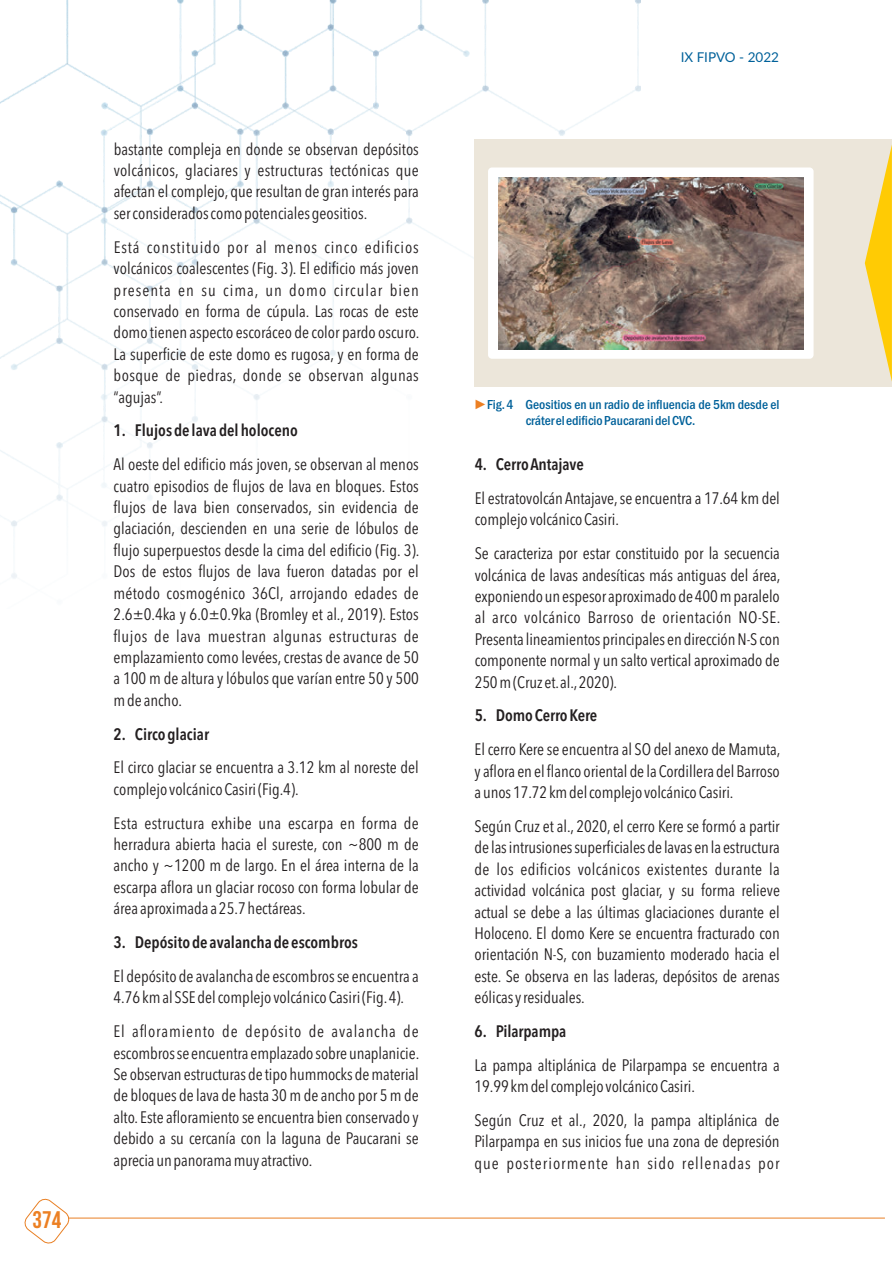
<style>
.page{position:relative;width:893px;height:1263px;background:#fff}
.page>*{position:absolute;margin:0;border:0;box-sizing:border-box;transform-origin:0 0}
.t1{font:24px "Bebas Neue";color:#ec8023}
.t2{font:16.5px/21.5px "Avenir Next Condensed";letter-spacing:-.005em;color:#231f20;text-align:justify}
.t3{font:600 16.5px "Avenir Next Condensed";color:#231f20}
.t4{font:500 condensed 13.5px/15.3px "Franklin Gothic";color:#00619a}
.t5{font:13.5px "Lato";color:#00619a}
.s1{color:#ec8023}
</style>
<div class="page">
<img style="left:1px;top:0;width:639px;height:579px">
<div style="left:474px;top:139px;width:418px;height:248px;background:#ece6da"></div>
<div style="left:488px;top:167px;width:326px;height:192px;background:#fff;border-radius:4px"></div>
<img style="left:498px;top:177px;width:305px;height:172px">
<hr style="left:67px;top:1218px;width:818px;height:1px;background:#e98024">
<svg style="left:24px;top:1198px;width:46px;height:46px"></svg>
<svg style="left:865px;top:145px;width:27px;height:237px"></svg>
<h1 class="t1" style="left:32px;top:1210px;width:30px">374</h1>
<p class="t2" style="left:114px;top:139px;width:307px">bastante compleja en donde se observan depósitos volcánicos, glaciares y estructuras tectónicas que afectan el complejo, que resultan de gran interés para ser considerados como potenciales geositios.</p>
<p class="t2" style="left:114px;top:237px;width:307px">Está constituido por al menos cinco edificios volcánicos coalescentes (Fig. 3). El edificio más joven presenta en su cima, un domo circular bien conservado en forma de cúpula. Las rocas de este domo tienen aspecto escoráceo de color pardo oscuro.<br>La superficie de este domo es rugosa, y en forma de bosque de piedras, donde se observan algunas “agujas”.</p>
<p class="t3" style="left:114px;top:420px;width:186px">1. Flujos de lava del holoceno</p>
<p class="t2" style="left:114px;top:454px;width:307px">Al oeste del edificio más joven, se observan al menos cuatro episodios de flujos de lava en bloques. Estos flujos de lava bien conservados, sin evidencia de glaciación, descienden en una serie de lóbulos de flujo superpuestos desde la cima del edificio (Fig. 3).<br>Dos de estos flujos de lava fueron datadas por el método cosmogénico 36Cl, arrojando edades de 2.6±0.4ka y 6.0±0.9ka (Bromley et al., 2019). Estos flujos de lava muestran algunas estructuras de emplazamiento como levées, crestas de avance de 50 a 100 m de altura y lóbulos que varían entre 50 y 500 m de ancho.</p>
<p class="t3" style="left:114px;top:723px;width:97px">2. Circo glaciar</p>
<p class="t2" style="left:114px;top:757px;width:307px">El circo glaciar se encuentra a 3.12 km al noreste del complejo volcánico Casiri (Fig.4).</p>
<p class="t2" style="left:114px;top:813px;width:307px">Esta estructura exhibe una escarpa en forma de herradura abierta hacia el sureste, con ~800 m de ancho y ~1200 m de largo. En el área interna de la escarpa aflora un glaciar rocoso con forma lobular de área aproximada a 25.7 hectáreas.</p>
<p class="t3" style="left:114px;top:931px;width:246px">3. Depósito de avalancha de escombros</p>
<p class="t2" style="left:114px;top:966px;width:307px">El depósito de avalancha de escombros se encuentra a<br>4.76 km al SSE del complejo volcánico Casiri (Fig. 4).</p>
<p class="t2" style="left:113px;top:1021px;width:307px">El afloramiento de depósito de avalancha de escombros se encuentra emplazado sobre unaplanicie.<br>Se observan estructuras de tipo hummocks de material de bloques de lava de hasta 30 m de ancho por 5 m de alto. Este afloramiento se encuentra bien conservado y debido a su cercanía con la laguna de Paucarani se aprecia un panorama muy atractivo.</p>
<p class="t5" style="left:681px;top:51px;width:100px">IX FIPVO - 2022</p>
<p class="t4" style="left:526px;top:398px;width:255px;text-indent:-52px"><span class="s1">►</span>Fig. 4 Geositios en un radio de influencia de 5km desde el cráter el edificio Paucarani del CVC.</p>
<p class="t3" style="left:475px;top:454px;width:111px">4. Cerro Antajave</p>
<p class="t2" style="left:475px;top:488px;width:307px">El estratovolcán Antajave, se encuentra a 17.64 km del complejo volcánico Casiri.</p>
<p class="t2" style="left:475px;top:543px;width:307px">Se caracteriza por estar constituido por la secuencia volcánica de lavas andesíticas más antiguas del área, exponiendo un espesor aproximado de 400 m paralelo al arco volcánico Barroso de orientación NO-SE.<br>Presenta lineamientos principales en dirección N-S con componente normal y un salto vertical aproximado de 250 m (Cruz et. al., 2020).</p>
<p class="t3" style="left:475px;top:705px;width:124px">5. Domo Cerro Kere</p>
<p class="t2" style="left:475px;top:739px;width:307px">El cerro Kere se encuentra al SO del anexo de Mamuta, y aflora en el flanco oriental de la Cordillera del Barroso a unos 17.72 km del complejo volcánico Casiri.</p>
<p class="t2" style="left:475px;top:816px;width:307px">Según Cruz et al., 2020, el cerro Kere se formó a partir de las intrusiones superficiales de lavas en la estructura de los edificios volcánicos existentes durante la actividad volcánica post glaciar, y su forma relieve actual se debe a las últimas glaciaciones durante el Holoceno. El domo Kere se encuentra fracturado con orientación N-S, con buzamiento moderado hacia el este. Se observa en las laderas, depósitos de arenas eólicas y residuales.</p>
<p class="t3" style="left:475px;top:1020px;width:93px">6. Pilarpampa</p>
<p class="t2" style="left:475px;top:1055px;width:307px">La pampa altiplánica de Pilarpampa se encuentra a<br>19.99 km del complejo volcánico Casiri.</p>
<p class="t2" style="left:474px;top:1110px;width:307px">Según Cruz et al., 2020, la pampa altiplánica de Pilarpampa en sus inicios fue una zona de depresión que posteriormente han sido rellenadas por</p>
</div>
